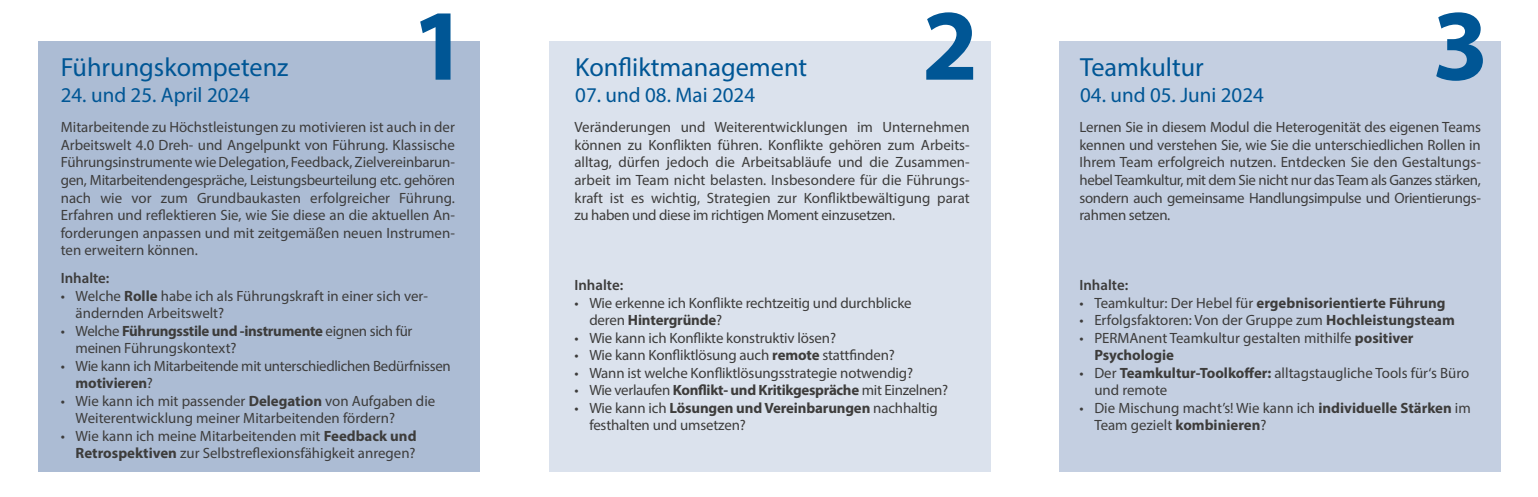
<style>
.page{position:relative;width:1538px;height:497px;background:#fff}
.page>*{position:absolute;margin:0;border:0;box-sizing:border-box;transform-origin:0 0}
.t1{font:700 101.67px "Myriad Pro";color:#005695}
.t2{font:26.25px "Myriad Pro";color:#005695}
.t3{font:21px "Myriad Pro";color:#005695}
.t4{font:14.88px/17.5px "Myriad Pro";letter-spacing:-.005em;color:#3d3c3b}
.t5{font:700 14.88px "Myriad Pro";letter-spacing:-.01em;color:#3d3c3b}
.t6{font:600 14.88px "Myriad Pro";color:#3d3c3b}
.s1{font-weight:700}
.s2{font-weight:400}
</style>
<div class="page">
<div style="left:549px;top:41px;width:442px;height:430px;background:#dbe2ed"></div>
<div style="left:1059px;top:41px;width:442px;height:430px;background:#c4cfe1"></div>
<div style="left:38px;top:41px;width:442px;height:430px;background:#acbcd4"></div>
<h1 class="t1" style="left:922px;top:-21px;width:58px">2</h1>
<h1 class="t1" style="left:412px;top:-21px;width:58px">1</h1>
<h2 class="t2" style="left:575px;top:51px;width:233px">Konfliktmanagement</h2>
<h2 class="t2" style="left:61px;top:51px;width:229px">Führungskompetenz</h2>
<h2 class="t2" style="left:1080px;top:51px;width:125px">Teamkultur</h2>
<h3 class="t3" style="left:61px;top:81px;width:191px">24. und 25. April 2024</h3>
<h3 class="t3" style="left:575px;top:81px;width:181px">07. und 08. Mai 2024</h3>
<h3 class="t3" style="left:1080px;top:81px;width:185px">04. und 05. Juni 2024</h3>
<h1 class="t1" style="left:1432px;top:-21px;width:58px">3</h1>
<p class="t4" style="left:61px;top:118px;width:396px;text-align:justify">Mitarbeitende zu Höchstleistungen zu motivieren ist auch in der Arbeitswelt 4.0 Dreh- und Angelpunkt von Führung. Klassische Führungsinstrumente wie Delegation, Feedback, Zielvereinbarun&shy;gen, Mitarbeitendengespräche, Leistungsbeurteilung etc. gehören nach wie vor zum Grundbaukasten erfolgreicher Führung.<br>Erfahren und reflektieren Sie, wie Sie diese an die aktuellen An&shy;forderungen anpassen und mit zeitgemäßen neuen Instrumen&shy;ten erweitern können.</p>
<p class="t6" style="left:61px;top:268px;width:50px">Inhalte:</p>
<p class="t4" style="left:76px;top:286px;width:354px;text-indent:-15px">• Welche <span class="s1">Rolle</span> habe ich als Führungskraft in einer sich ver&shy;ändernden Arbeitswelt?</p>
<p class="t4" style="left:76px;top:321px;width:338px;text-indent:-15px">• Welche <span class="s1">Führungsstile und -instrumente</span> eignen sich für meinen Führungskontext?</p>
<p class="t4" style="left:76px;top:356px;width:377px;text-indent:-15px">• Wie kann ich Mitarbeitende mit unterschiedlichen Bedürfnissen <span class="s1">motivieren</span>?</p>
<p class="t4" style="left:76px;top:391px;width:361px;text-indent:-15px">• Wie kann ich mit passender <span class="s1">Delegation</span> von Aufgaben die<br>Weiterentwicklung meiner Mitarbeitenden fördern?</p>
<p class="t4" style="left:61px;top:426px;width:357px;text-align:right">• Wie kann ich meine Mitarbeitenden mit <span class="s1">Feedback und<br>Retrospektiven</span> zur Selbstreflexionsfähigkeit anregen?</p>
<p class="t4" style="left:574px;top:118px;width:397px;text-align:justify">Veränderungen und Weiterentwicklungen im Unternehmen können zu Konflikten führen. Konflikte gehören zum Arbeits&shy;alltag, dürfen jedoch die Arbeitsabläufe und die Zusammen&shy;arbeit im Team nicht belasten. Insbesondere für die Führungs&shy;kraft ist es wichtig, Strategien zur Konfliktbewältigung parat zu haben und diese im richtigen Moment einzusetzen.</p>
<p class="t6" style="left:574px;top:275px;width:50px">Inhalte:</p>
<p class="t4" style="left:589px;top:293px;width:324px;text-indent:-15px">• Wie erkenne ich Konflikte rechtzeitig und durchblicke deren <span class="s1">Hintergründe</span>?</p>
<p class="t4" style="left:574px;top:328px;width:263px">• Wie kann ich Konflikte konstruktiv lösen?</p>
<p class="t4" style="left:574px;top:346px;width:322px">• Wie kann Konfliktlösung auch <span class="s1">remote</span> stattfinden?</p>
<p class="t4" style="left:574px;top:363px;width:340px">• Wann ist welche Konfliktlösungsstrategie notwendig?</p>
<p class="t5" style="left:574px;top:380px;width:375px"><span class="s2">• Wie verlaufen</span> Konflikt- und Kritikgespräche <span class="s2">mit Einzelnen?</span></p>
<p class="t4" style="left:589px;top:398px;width:350px;text-indent:-15px">• Wie kann ich <span class="s1">Lösungen und Vereinbarungen</span> nachhaltig festhalten und umsetzen?</p>
<p class="t4" style="left:1079px;top:118px;width:403px;text-align:justify">Lernen Sie in diesem Modul die Heterogenität des eigenen Teams kennen und verstehen Sie, wie Sie die unterschiedlichen Rollen in Ihrem Team erfolgreich nutzen. Entdecken Sie den Gestaltungs&shy;hebel Teamkultur, mit dem Sie nicht nur das Team als Ganzes stärken, sondern auch gemeinsame Handlungsimpulse und Orientierungs&shy;rahmen setzen.</p>
<p class="t6" style="left:1079px;top:275px;width:50px">Inhalte:</p>
<p class="t5" style="left:1079px;top:292px;width:368px"><span class="s2">• Teamkultur: Der Hebel für</span> ergebnisorientierte Führung</p>
<p class="t4" style="left:1079px;top:311px;width:377px">• Erfolgsfaktoren: Von der Gruppe zum <span class="s1">Hochleistungsteam</span></p>
<p class="t4" style="left:1094px;top:328px;width:321px;text-indent:-15px">• PERMAnent Teamkultur gestalten mithilfe <span class="s1">positiver<br>Psychologie</span></p>
<p class="t4" style="left:1094px;top:363px;width:376px;text-indent:-15px">• Der <span class="s1">Teamkultur-Toolkoffer:</span> alltagstaugliche Tools für‘s Büro und remote</p>
<p class="t4" style="left:1094px;top:398px;width:378px;text-indent:-15px">• Die Mischung macht’s! Wie kann ich <span class="s1">individuelle Stärken</span> im<br>Team gezielt <span class="s1">kombinieren</span>?</p>
</div>
